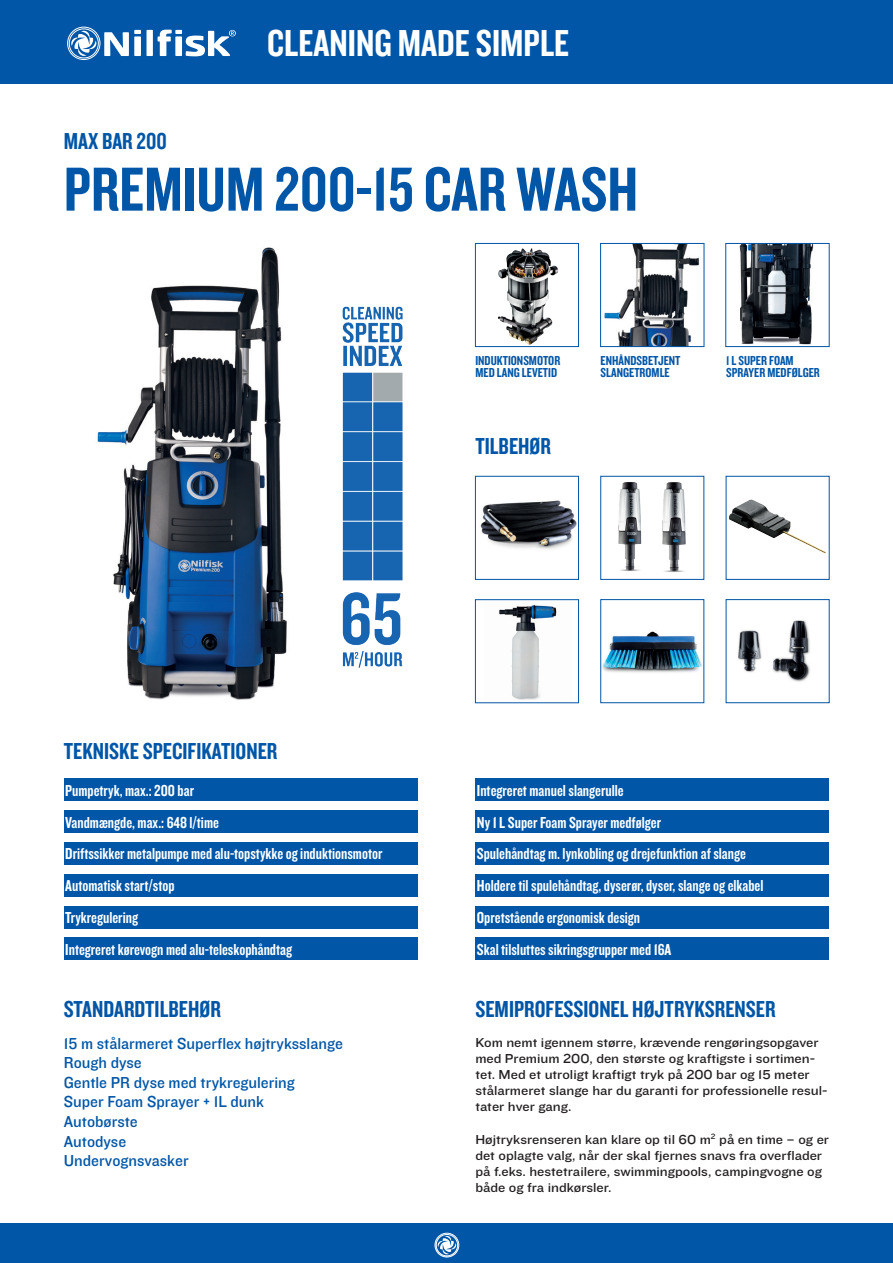
<style>
.page{position:relative;width:893px;height:1263px;background:#fff}
.page>*{position:absolute;margin:0;border:0;box-sizing:border-box;transform-origin:0 0}
.t1{font:64.5px "Knockout 49 Liteweight";color:#0156a8}
.t2{font:39px "Knockout 49 Liteweight";color:#fff}
.t3{font:24px "Knockout 49 Liteweight";color:#0156a8}
.t4{font:16.5px/32px "Knockout 49 Liteweight";color:#fff}
.t5{font:16.5px/19.5px "Knockout HTF31 Junior Middlewt";color:#0156a8}
.t6{font:13.5px/16.2px "Knockout 32 Junior Cruisewt";color:#231f20}
.t7{font:13.5px/12px "Knockout 49 Liteweight";color:#0156a8}
</style>
<div class="page">
<img style="left:498px;top:248px;width:34px;height:96px">
<div style="left:475px;top:243px;width:104px;height:104px;border:1px solid #0156a8"></div>
<img style="left:739px;top:245px;width:75px;height:100px">
<div style="left:725px;top:243px;width:105px;height:104px;border:1px solid #0156a8"></div>
<img style="left:604px;top:245px;width:96px;height:100px">
<div style="left:600px;top:243px;width:104px;height:104px;border:1px solid #0156a8"></div>
<div style="left:64px;top:778px;width:354px;height:23px;background:#0156a8"></div>
<div style="left:475px;top:778px;width:354px;height:23px;background:#0156a8"></div>
<div style="left:64px;top:810px;width:354px;height:23px;background:#0156a8"></div>
<div style="left:475px;top:810px;width:354px;height:23px;background:#0156a8"></div>
<div style="left:64px;top:842px;width:354px;height:22px;background:#0156a8"></div>
<div style="left:475px;top:842px;width:354px;height:22px;background:#0156a8"></div>
<div style="left:64px;top:874px;width:354px;height:22px;background:#0156a8"></div>
<div style="left:475px;top:874px;width:354px;height:22px;background:#0156a8"></div>
<div style="left:64px;top:906px;width:354px;height:22px;background:#0156a8"></div>
<div style="left:475px;top:906px;width:354px;height:22px;background:#0156a8"></div>
<div style="left:64px;top:938px;width:354px;height:22px;background:#0156a8"></div>
<div style="left:475px;top:938px;width:354px;height:22px;background:#0156a8"></div>
<img style="left:480px;top:500px;width:97px;height:50px">
<div style="left:475px;top:476px;width:104px;height:104px;border:1px solid #0156a8"></div>
<img style="left:618px;top:482px;width:24px;height:89px">
<div style="left:600px;top:476px;width:104px;height:104px;border:1px solid #0156a8"></div>
<img style="left:342px;top:306px;width:61px;height:362px">
<div style="left:0;top:0;width:893px;height:83px;background:#0156a8"></div>
<div style="left:0;top:1223px;width:893px;height:40px;background:#0156a8"></div>
<svg style="left:434px;top:1233px;width:25px;height:24px"></svg>
<div style="left:147px;top:30px;width:6px;height:26px;background:#fff"></div>
<svg style="left:158px;top:30px;width:78px;height:26px"></svg>
<svg style="left:67px;top:26px;width:74px;height:34px"></svg>
<img style="left:729px;top:500px;width:97px;height:53px">
<div style="left:726px;top:476px;width:104px;height:104px;border:1px solid #0156a8"></div>
<img style="left:97px;top:247px;width:190px;height:453px">
<img style="left:662px;top:482px;width:24px;height:90px">
<img style="left:499px;top:605px;width:58px;height:95px">
<div style="left:475px;top:599px;width:104px;height:104px;border:1px solid #0156a8"></div>
<img style="left:602px;top:631px;width:100px;height:42px">
<div style="left:600px;top:599px;width:104px;height:104px;border:1px solid #0156a8"></div>
<img style="left:772px;top:620px;width:38px;height:62px">
<div style="left:726px;top:599px;width:104px;height:104px;border:1px solid #0156a8"></div>
<img style="left:738px;top:630px;width:24px;height:42px">
<h3 class="t3" style="left:64px;top:126px;width:105px">MAX BAR 200</h3>
<h2 class="t2" style="left:267px;top:18px;width:304px">CLEANING MADE SIMPLE</h2>
<h1 class="t1" style="left:64px;top:148px;width:576px">PREMIUM 200-15 CAR WASH</h1>
<p class="t7" style="left:475px;top:354px;width:86px">INDUKTIONSMOTOR<br>MED LANG LEVETID</p>
<p class="t7" style="left:601px;top:354px;width:81px">ENHÅNDSBETJENT<br>SLANGETROMLE</p>
<p class="t7" style="left:726px;top:354px;width:95px">1 L SUPER FOAM<br>SPRAYER MEDFØLGER</p>
<h3 class="t3" style="left:64px;top:736px;width:215px">TEKNISKE SPECIFIKATIONER</h3>
<h3 class="t3" style="left:475px;top:430px;width:77px">TILBEHØR</h3>
<p class="t4" style="left:65px;top:774px;width:130px">Pumpetryk, max.: 200 bar</p>
<p class="t4" style="left:477px;top:774px;width:148px">Integreret manuel slangerulle</p>
<p class="t4" style="left:65px;top:805px;width:155px">Vandmængde, max.: 648 l/time</p>
<p class="t4" style="left:477px;top:805px;width:186px">Ny 1 L Super Foam Sprayer medfølger</p>
<p class="t4" style="left:65px;top:837px;width:319px">Driftssikker metalpumpe med alu-topstykke og induktionsmotor</p>
<p class="t4" style="left:477px;top:837px;width:271px">Spulehåndtag m. lynkobling og drejefunktion af slange</p>
<p class="t4" style="left:65px;top:869px;width:111px">Automatisk start/stop</p>
<p class="t4" style="left:477px;top:869px;width:288px">Holdere til spulehåndtag, dyserør, dyser, slange og elkabel</p>
<p class="t4" style="left:65px;top:901px;width:228px">Trykregulering<br>Integreret kørevogn med alu-teleskophåndtag</p>
<p class="t4" style="left:477px;top:901px;width:196px">Opretstående ergonomisk design<br>Skal tilsluttes sikringsgrupper med 16A</p>
<h3 class="t3" style="left:64px;top:993px;width:159px">STANDARDTILBEHØR</h3>
<p class="t5" style="left:64px;top:1034px;width:281px">15 m stålarmeret Superflex højtryksslange</p>
<p class="t5" style="left:64px;top:1053px;width:232px">Rough dyse<br>Gentle PR dyse med trykregulering<br>Super Foam Sprayer + 1L dunk<br>Autobørste<br>Autodyse</p>
<p class="t5" style="left:64px;top:1151px;width:126px">Undervognsvasker</p>
<h3 class="t3" style="left:475px;top:993px;width:302px">SEMIPROFESSIONEL HØJTRYKSRENSER</h3>
<p class="t6" style="left:475px;top:1033px;width:354px">Kom nemt igennem større, krævende rengøringsopgaver med Premium 200, den største og kraftigste i sortimen&shy;tet. Med et utroligt kraftigt tryk på 200 bar og 15 meter stålarmeret slange har du garanti for professionelle resul&shy;tater hver gang.</p>
<p class="t6" style="left:475px;top:1130px;width:355px">Højtryksrenseren kan klare op til 60 m<sup>2</sup> på en time – og er det oplagte valg, når der skal fjernes snavs fra overflader på f.eks. hestetrailere, swimmingpools, campingvogne og både og fra indkørsler.</p>
</div>
